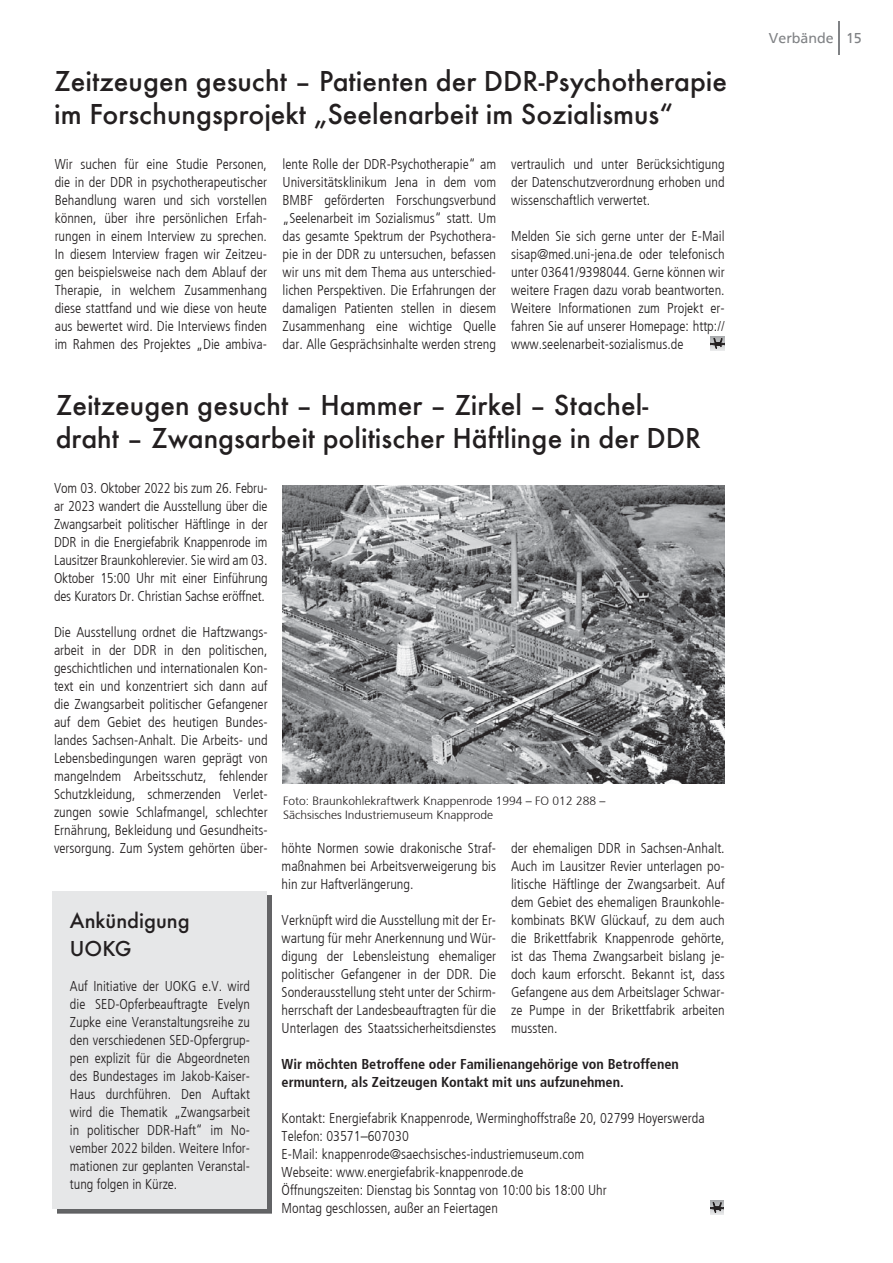
<style>
.page{position:relative;width:893px;height:1263px;background:#fff}
.page>*{position:absolute;margin:0;border:0;box-sizing:border-box;transform-origin:0 0}
.t1{font:500 30px/33px "Futura T";color:#231f20}
.t2{font:500 22.5px/28.5px "Futura T";color:#231f20}
.t3{font:300 condensed 14.25px/18px "Frutiger";color:#231f20;text-align:justify}
.t4{font:700 condensed 14.25px/18px "Frutiger";color:#231f20}
.t5{font:14.25px "Frutiger";color:#808285}
.t6{font:300 12px/13.5px "Frutiger";color:#231f20}
</style>
<div class="page">
<hr style="left:838px;top:21px;width:2px;height:34px;background:#808285">
<svg style="left:711px;top:336px;width:13px;height:14px"></svg>
<svg style="left:710px;top:1200px;width:14px;height:14px"></svg>
<img style="left:283px;top:486px;width:442px;height:297px">
<div style="left:57px;top:895px;width:214px;height:318px;background:#636466"></div>
<div style="left:53px;top:891px;width:214px;height:318px;background:#e6e7e8"></div>
<h1 class="t1" style="left:54px;top:66px;width:674px">Zeitzeugen gesucht – Patienten der DDR-Psychotherapie im Forschungsprojekt „Seelenarbeit im Sozialismus“</h1>
<p class="t3" style="left:283px;top:155px;width:215px">lente Rolle der DDR-Psychotherapie“ am Universitätsklinikum Jena in dem vom BMBF geförderten Forschungsverbund „Seelenarbeit im Sozialismus“ statt. Um das gesamte Spektrum der Psychothera&shy;pie in der DDR zu untersuchen, befassen wir uns mit dem Thema aus unterschied&shy;lichen Perspektiven. Die Erfahrungen der damaligen Patienten stellen in diesem Zusammenhang eine wichtige Quelle dar. Alle Gesprächsinhalte werden streng</p>
<p class="t3" style="left:511px;top:155px;width:215px">vertraulich und unter Berücksichtigung der Datenschutzverordnung erhoben und wissenschaftlich verwertet.</p>
<p class="t3" style="left:55px;top:155px;width:214px">Wir suchen für eine Studie Personen, die in der DDR in psychotherapeutischer Behandlung waren und sich vorstellen können, über ihre persönlichen Erfah&shy;rungen in einem Interview zu sprechen.<br>In diesem Interview fragen wir Zeitzeu&shy;gen beispielsweise nach dem Ablauf der Therapie, in welchem Zusammenhang diese stattfand und wie diese von heute aus bewertet wird. Die Interviews finden im Rahmen des Projektes „Die ambiva-</p>
<p class="t3" style="left:511px;top:227px;width:215px">Melden Sie sich gerne unter der E-Mail sisap@med.uni-jena.de oder telefonisch unter 03641/9398044. Gerne können wir weitere Fragen dazu vorab beantworten.<br>Weitere Informationen zum Projekt er&shy;fahren Sie auf unserer Homepage: http:// www.seelenarbeit-sozialismus.de</p>
<h1 class="t1" style="left:56px;top:390px;width:647px">Zeitzeugen gesucht – Hammer – Zirkel – Stachel&shy;draht – Zwangsarbeit politischer Häftlinge in der DDR</h1>
<p class="t3" style="left:54px;top:479px;width:215px">Vom 03. Oktober 2022 bis zum 26. Febru&shy;ar 2023 wandert die Ausstellung über die Zwangsarbeit politischer Häftlinge in der DDR in die Energiefabrik Knappenrode im Lausitzer Braunkohlerevier. Sie wird am 03.<br>Oktober 15:00 Uhr mit einer Einführung des Kurators Dr. Christian Sachse eröffnet.</p>
<p class="t3" style="left:54px;top:623px;width:215px">Die Ausstellung ordnet die Haftzwangs-</p>
<p class="t3" style="left:54px;top:641px;width:215px">arbeit in der DDR in den politischen,</p>
<p class="t3" style="left:54px;top:659px;width:215px">geschichtlichen und internationalen Kon-</p>
<p class="t3" style="left:54px;top:677px;width:215px">text ein und konzentriert sich dann auf</p>
<p class="t3" style="left:54px;top:695px;width:215px">die Zwangsarbeit politischer Gefangener</p>
<p class="t3" style="left:54px;top:713px;width:215px">auf dem Gebiet des heutigen Bundes-</p>
<p class="t3" style="left:54px;top:731px;width:215px">landes Sachsen-Anhalt. Die Arbeits- und</p>
<p class="t3" style="left:54px;top:749px;width:215px">Lebensbedingungen waren geprägt von</p>
<p class="t3" style="left:54px;top:767px;width:215px">mangelndem Arbeitsschutz, fehlender</p>
<p class="t3" style="left:54px;top:785px;width:215px">Schutzkleidung, schmerzenden Verlet-</p>
<p class="t3" style="left:54px;top:803px;width:215px">zungen sowie Schlafmangel, schlechter</p>
<p class="t3" style="left:54px;top:821px;width:215px">Ernährung, Bekleidung und Gesundheits-</p>
<p class="t3" style="left:54px;top:839px;width:444px">versorgung. Zum System gehörten über- höhte Normen sowie drakonische Straf-</p>
<p class="t3" style="left:282px;top:857px;width:216px">maßnahmen bei Arbeitsverweigerung bis</p>
<p class="t3" style="left:282px;top:875px;width:133px">hin zur Haftverlängerung.</p>
<p class="t3" style="left:282px;top:911px;width:216px">Verknüpft wird die Ausstellung mit der Er&shy;wartung für mehr Anerkennung und Wür&shy;digung der Lebensleistung ehemaliger politischer Gefangener in der DDR. Die Sonderausstellung steht unter der Schirm&shy;herrschaft der Landesbeauftragten für die Unterlagen des Staatssicherheitsdienstes</p>
<p class="t4" style="left:282px;top:1055px;width:399px">Wir möchten Betroffene oder Familienangehörige von Betroffenen ermuntern, als Zeitzeugen Kontakt mit uns aufzunehmen.</p>
<p class="t3" style="left:282px;top:1109px;width:425px;text-align:left">Kontakt: Energiefabrik Knappenrode, Werminghoffstraße 20, 02799 Hoyerswerda Telefon: 03571–607030<br>E-Mail: knappenrode@saechsisches-industriemuseum.com<br>Webseite: www.energiefabrik-knappenrode.de<br>Öffnungszeiten: Dienstag bis Sonntag von 10:00 bis 18:00 Uhr<br>Montag geschlossen, außer an Feiertagen</p>
<p class="t6" style="left:283px;top:795px;width:324px">Foto: Braunkohlekraftwerk Knappenrode 1994 – FO 012 288 –<br>Sächsisches Industriemuseum Knapprode</p>
<p class="t3" style="left:511px;top:839px;width:215px">der ehemaligen DDR in Sachsen-Anhalt.<br>Auch im Lausitzer Revier unterlagen po&shy;litische Häftlinge der Zwangsarbeit. Auf dem Gebiet des ehemaligen Braunkohle&shy;kombinats BKW Glückauf, zu dem auch die Brikettfabrik Knappenrode gehörte, ist das Thema Zwangsarbeit bislang je&shy;doch kaum erforscht. Bekannt ist, dass Gefangene aus dem Arbeitslager Schwar&shy;ze Pumpe in der Brikettfabrik arbeiten mussten.</p>
<h2 class="t2" style="left:70px;top:907px;width:121px">Ankündigung<br>UOKG</h2>
<p class="t3" style="left:70px;top:978px;width:182px">Auf Initiative der UOKG e.V. wird die SED-Opferbeauftragte Evelyn Zupke eine Veranstaltungsreihe zu den verschiedenen SED-Opfergrup&shy;pen explizit für die Abgeordneten des Bundestages im Jakob-Kaiser-Haus durchführen. Den Auftakt wird die Thematik „Zwangsarbeit in politischer DDR-Haft“ im No&shy;vember 2022 bilden. Weitere Infor&shy;mationen zur geplanten Veranstal&shy;tung folgen in Kürze.</p>
<p class="t5" style="left:769px;top:30px;width:94px">Verbände 15</p>
</div>
